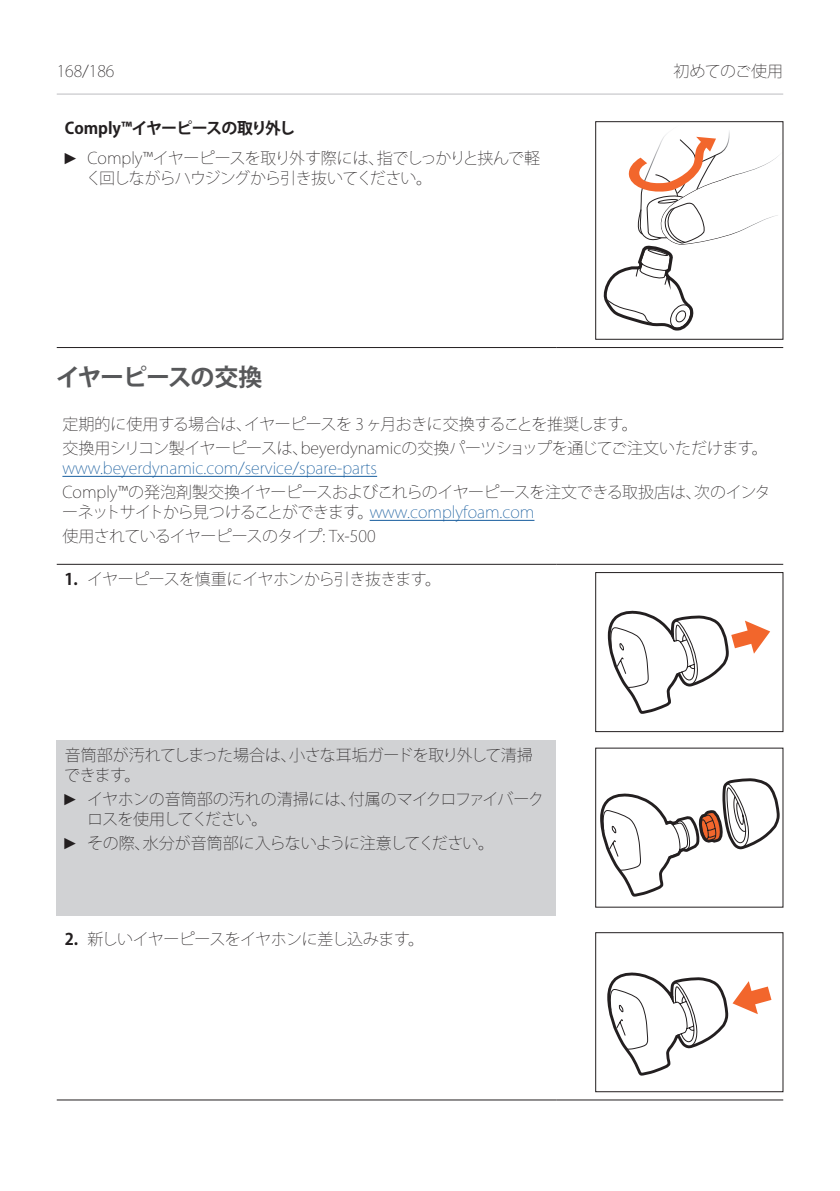
<style>
.page{position:relative;width:840px;height:1191px;background:#fff}
.page>*{position:absolute;margin:0;border:0;box-sizing:border-box;transform-origin:0 0}
.t1{font:700 24px "Koz Go Pr 6 N";letter-spacing:-.05em;color:#57585a}
.t2{font:200 16px/20px "Koz Go Pr 6 N";letter-spacing:-.03em;color:#231f20}
.t3{font:200 16px "Koz Go Pr 6 N";color:#175d9e}
.t4{font:200 16px "Koz Go Pr 6 N";letter-spacing:-.06em;color:#231f20}
.s1{font-weight:700}
.s2{font-family:"Arial Narrow";font-weight:400}
.s3{color:#175d9e}
</style>
<div class="page">
<hr style="left:57px;top:94px;width:725px;height:1px;background:#bcbdc0">
<hr style="left:57px;top:347px;width:499px;height:1px;background:#231f20">
<hr style="left:556px;top:347px;width:226px;height:1px;background:#231f20">
<svg style="left:603px;top:131px;width:176px;height:200px"></svg>
<div style="left:595px;top:121px;width:187px;height:218px;border:1px solid #231f20"></div>
<hr style="left:62px;top:476px;width:315px;height:1px;background:#175d9e">
<hr style="left:369px;top:520px;width:165px;height:1px;background:#175d9e">
<div style="left:57px;top:740px;width:499px;height:175px;background:#d1d2d4"></div>
<hr style="left:57px;top:564px;width:499px;height:1px;background:#231f20">
<hr style="left:556px;top:564px;width:226px;height:1px;background:#231f20">
<hr style="left:57px;top:1099px;width:499px;height:1px;background:#231f20">
<hr style="left:556px;top:1099px;width:226px;height:1px;background:#231f20">
<svg style="left:607px;top:610px;width:162px;height:104px"></svg>
<div style="left:595px;top:572px;width:187px;height:160px;border:1px solid #231f20"></div>
<svg style="left:600px;top:778px;width:178px;height:119px"></svg>
<svg style="left:608px;top:973px;width:163px;height:103px"></svg>
<div style="left:595px;top:932px;width:187px;height:160px;border:1px solid #231f20"></div>
<p class="t2" style="left:57px;top:62px;width:59px">168/186</p>
<p class="t2" style="left:673px;top:62px;width:111px">初めてのご使用</p>
<p class="t2" style="left:65px;top:114px;width:476px;line-height:29.6px"><span class="s1">Comply™イヤーピースの取り外し<br></span><span class="s2">►</span> Comply™イヤーピースを取り外す際には、指でしっかりと挟んで軽</p>
<p class="t4" style="left:86px;top:169px;width:347px">く回しながらハウジングから引き抜いてください。</p>
<h1 class="t1" style="left:56px;top:363px;width:208px">イヤーピースの交換</h1>
<p class="t2" style="left:62px;top:412px;width:706px;line-height:24px">定期的に使用する場合は、イヤーピースを 3 ヶ月おきに交換することを推奨します。<br>交換用シリコン製イヤーピースは、beyerdynamicの交換パーツショップを通じてご注文いただけます。</p>
<p class="t3" style="left:62px;top:459px;width:316px">www.beyerdynamic.com/service/spare-parts</p>
<p class="t2" style="left:62px;top:482px;width:709px">Comply™の発泡剤製交換イヤーピースおよびこれらのイヤーピースを注文できる取扱店は、次のインターネットサイトから見つけることができます。<span class="s3">www.complyfoam.com</span></p>
<p class="t2" style="left:62px;top:526px;width:314px">使用されているイヤーピースのタイプ: Tx-500</p>
<p class="t2" style="left:64px;top:569px;width:378px"><span class="s1">1..</span> イヤーピースを慎重にイヤホンから引き抜きます。</p>
<p class="t2" style="left:64px;top:745px;width:470px">音筒部が汚れてしまった場合は、小さな耳垢ガードを取り外して清掃できます。</p>
<p class="t2" style="left:87px;top:789px;width:458px;text-indent:-23px"><span class="s2">►</span> イヤホンの音筒部の汚れの清掃には、付属のマイクロファイバークロスを使用してください。</p>
<p class="t2" style="left:64px;top:833px;width:431px"><span class="s2">►</span> その際、水分が音筒部に入らないように注意してください。</p>
<p class="t2" style="left:65px;top:929px;width:361px"><span class="s1">2..</span> 新しいイヤーピースをイヤホンに差し込みます。</p>
</div>
